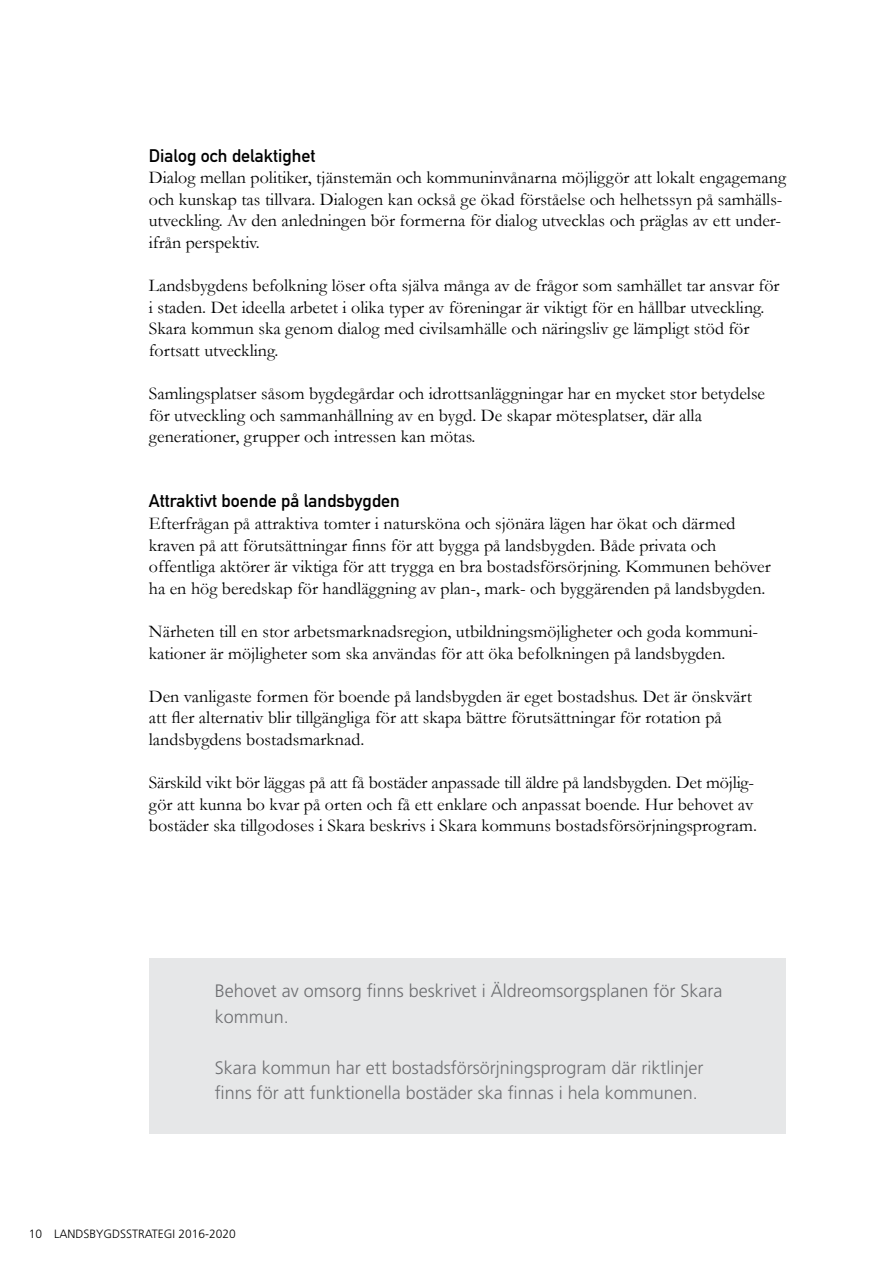
<style>
.page{position:relative;width:893px;height:1263px;background:#fff}
.page>*{position:absolute;margin:0;border:0;box-sizing:border-box;transform-origin:0 0}
.t1{font:18px/21.6px "Garamond";color:#000}
.t2{font:300 18px/25.5px "Frutiger LT Std";color:#6d6e71}
.t3{font:18px "DIN Mittelschrift Std";color:#000}
.t4{font:300 12px "Frutiger LT Std";color:#000}
</style>
<div class="page">
<div style="left:150px;top:958px;width:636px;height:175px;background:#e6e7e8"></div>
<p class="t3" style="left:149px;top:145px;width:168px">Dialog och delaktighet</p>
<p class="t1" style="left:149px;top:166px;width:639px">Dialog mellan politiker, tjänstemän och kommuninvånarna möjliggör att lokalt engagemang och kunskap tas tillvara. Dialogen kan också ge ökad förståelse och helhetssyn på samhälls&shy;utveckling. Av den anledningen bör formerna för dialog utvecklas och präglas av ett under&shy;ifrån perspektiv.</p>
<p class="t1" style="left:149px;top:274px;width:632px">Landsbygdens befolkning löser ofta själva många av de frågor som samhället tar ansvar för i staden. Det ideella arbetet i olika typer av föreningar är viktigt för en hållbar utveckling.<br>Skara kommun ska genom dialog med civilsamhälle och näringsliv ge lämpligt stöd för fortsatt utveckling.</p>
<p class="t1" style="left:149px;top:382px;width:618px">Samlingsplatser såsom bygdegårdar och idrottsanläggningar har en mycket stor betydelse för utveckling och sammanhållning av en bygd. De skapar mötesplatser, där alla generationer, grupper och intressen kan mötas.</p>
<p class="t3" style="left:149px;top:490px;width:252px">Attraktivt boende på landsbygden</p>
<p class="t1" style="left:149px;top:512px;width:623px">Efterfrågan på attraktiva tomter i natursköna och sjönära lägen har ökat och därmed kraven på att förutsättningar finns för att bygga på landsbygden. Både privata och offentliga aktörer är viktiga för att trygga en bra bostadsförsörjning. Kommunen behöver ha en hög beredskap för handläggning av plan-, mark- och byggärenden på landsbygden.</p>
<p class="t1" style="left:149px;top:620px;width:611px">Närheten till en stor arbetsmarknadsregion, utbildningsmöjligheter och goda kommuni&shy;kationer är möjligheter som ska användas för att öka befolkningen på landsbygden.</p>
<p class="t1" style="left:149px;top:685px;width:605px">Den vanligaste formen för boende på landsbygden är eget bostadshus. Det är önskvärt att fler alternativ blir tillgängliga för att skapa bättre förutsättningar för rotation på landsbygdens bostadsmarknad.</p>
<p class="t1" style="left:149px;top:771px;width:610px">Särskild vikt bör läggas på att få bostäder anpassade till äldre på landsbygden. Det möjlig&shy;gör att kunna bo kvar på orten och få ett enklare och anpassat boende. Hur behovet av bostäder ska tillgodoses i Skara beskrivs i Skara kommuns bostadsförsörjningsprogram.</p>
<p class="t2" style="left:215px;top:978px;width:509px">Behovet av omsorg finns beskrivet i Äldreomsorgsplanen för Skara kommun.</p>
<p class="t2" style="left:215px;top:1055px;width:490px">Skara kommun har ett bostadsförsörjningsprogram där riktlinjer finns för att funktionella bostäder ska finnas i hela kommunen.</p>
<p class="t4" style="left:29px;top:1227px;width:209px">10 LANDSBYGDSSTRATEGI 2016-2020</p>
</div>
